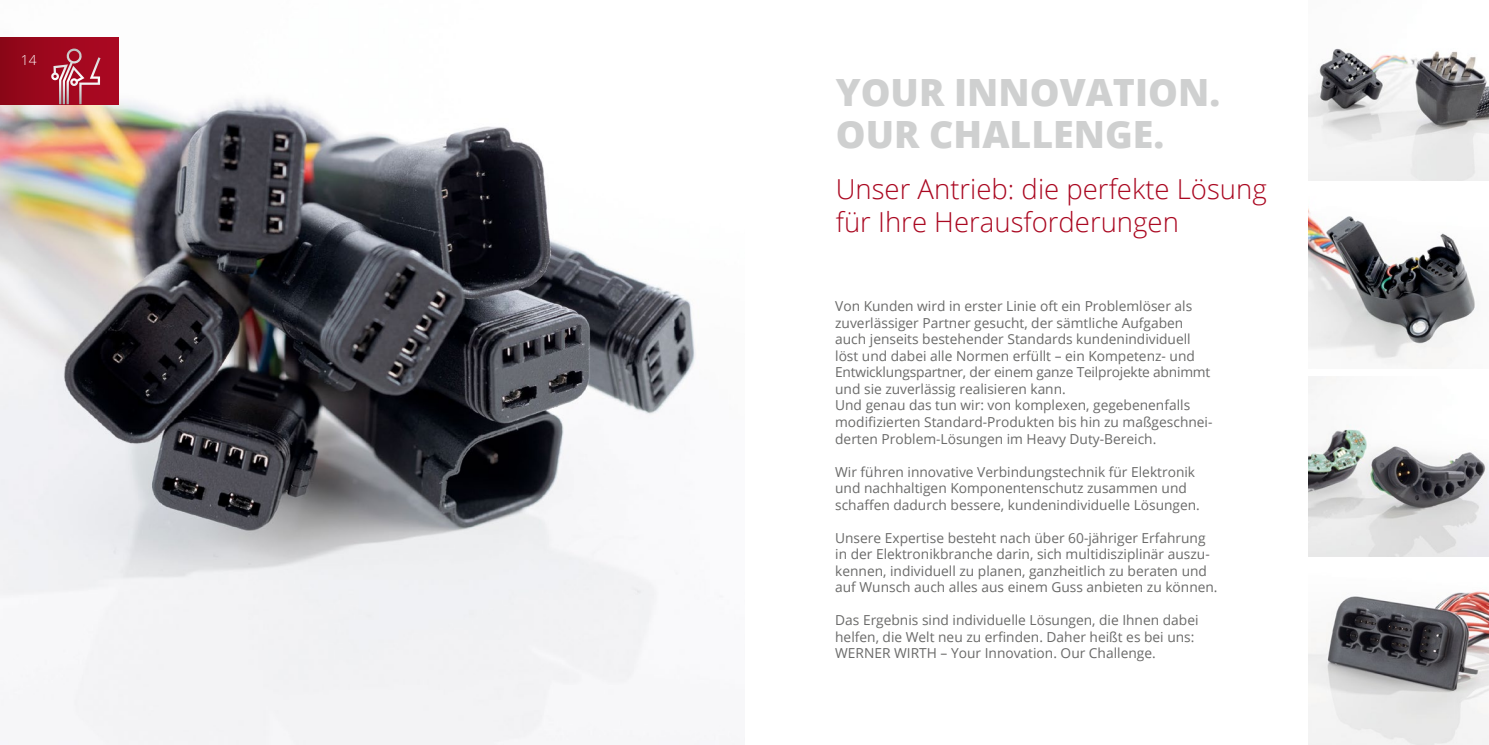
<style>
.page{position:relative;width:1489px;height:745px;background:#fff}
.page>*{position:absolute;margin:0;border:0;box-sizing:border-box;transform-origin:0 0}
.t1{font:800 37.5px/41.2px "Open Sans";color:#cfd0d0}
.t2{font:300 27.5px/33px "Open Sans";color:#aa0821}
.t3{font:13.75px/16.5px "Open Sans";color:#6a6a69}
.t4{font:300 13.75px "Open Sans";color:#fff}
</style>
<div class="page">
<img style="left:0;top:98px;width:722px;height:646px">
<div style="left:0;top:37px;width:119px;height:67px;background:linear-gradient(to right,#8e0618,#ae0823)"></div>
<svg style="left:51px;top:49px;width:49px;height:55px;background:#b33f51"></svg>
<img style="left:1308px;top:48px;width:180px;height:133px">
<img style="left:1308px;top:208px;width:167px;height:161px">
<img style="left:1308px;top:376px;width:180px;height:180px">
<img style="left:1308px;top:591px;width:180px;height:153px">
<p class="t4" style="left:21px;top:51px;width:17px">14</p>
<h1 class="t1" style="left:835px;top:70px;width:386px">YOUR INNOVATION.<br>OUR CHALLENGE.</h1>
<h2 class="t2" style="left:835px;top:171px;width:432px">Unser Antrieb: die perfekte Lösung für Ihre Herausforderungen</h2>
<p class="t3" style="left:835px;top:297px;width:379px">Von Kunden wird in erster Linie oft ein Problemlöser als zuverlässiger Partner gesucht, der sämtliche Aufgaben auch jenseits bestehender Standards kundenindividuell löst und dabei alle Normen erfüllt – ein Kompetenz- und Entwicklungspartner, der einem ganze Teilprojekte abnimmt und sie zuverlässig realisieren kann.<br>Und genau das tun wir: von komplexen, gegebenenfalls modifizierten Standard-Produkten bis hin zu maßgeschnei&shy;derten Problem-Lösungen im Heavy Duty-Bereich.</p>
<p class="t3" style="left:835px;top:462px;width:366px">Wir führen innovative Verbindungstechnik für Elektronik und nachhaltigen Komponentenschutz zusammen und schaffen dadurch bessere, kundenindividuelle Lösungen.</p>
<p class="t3" style="left:835px;top:528px;width:384px">Unsere Expertise besteht nach über 60-jähriger Erfahrung in der Elektronikbranche darin, sich multidisziplinär auszu&shy;kennen, individuell zu planen, ganzheitlich zu beraten und auf Wunsch auch alles aus einem Guss anbieten zu können.</p>
<p class="t3" style="left:835px;top:611px;width:365px">Das Ergebnis sind individuelle Lösungen, die Ihnen dabei helfen, die Welt neu zu erfinden. Daher heißt es bei uns:<br>WERNER WIRTH – Your Innovation. Our Challenge.</p>
</div>
